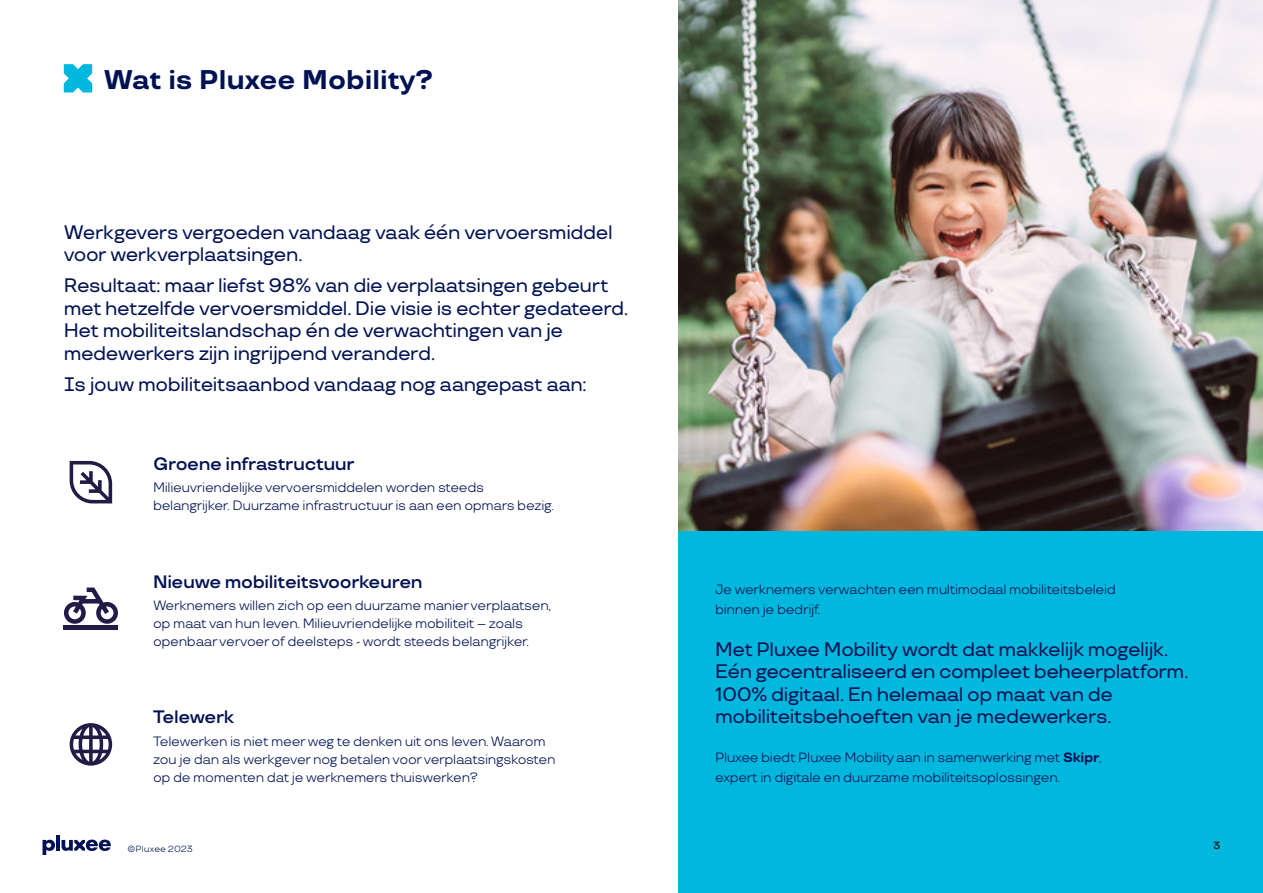
<style>
.page{position:relative;width:1263px;height:893px;background:#fff}
.page>*{position:absolute;margin:0;border:0;box-sizing:border-box;transform-origin:0 0}
.t1{font:700 27px "TT Travels";color:#001253}
.t2{font:500 19.5px/22.5px "TT Travels";letter-spacing:-.02em;color:#001253}
.t3{font:600 18px "TT Travels";letter-spacing:-.025em;color:#001253}
.t4{font:13.5px/18px "TT Travels";letter-spacing:-.025em;color:#001253}
.t5{font:600 10.5px "TT Travels";color:#231f20}
.t6{font:9px "TT Travels";color:#001253}
.s1{font-weight:700}
</style>
<div class="page">
<img style="left:678px;top:0;width:585px;height:531px">
<div style="left:678px;top:531px;width:585px;height:362px;background:#00b8de"></div>
<svg style="left:64px;top:64px;width:28px;height:28px"></svg>
<svg style="left:70px;top:723px;width:42px;height:43px"></svg>
<svg style="left:64px;top:587px;width:54px;height:37px"></svg>
<div style="left:64px;top:625px;width:54px;height:5px;background:#211c45"></div>
<svg style="left:70px;top:461px;width:42px;height:42px"></svg>
<svg style="left:43px;top:840px;width:12px;height:15px"></svg>
<hr style="left:56px;top:836px;width:4px;height:15px;background:#001253">
<svg style="left:62px;top:840px;width:49px;height:11px"></svg>
<p class="t1" style="left:104px;top:64px;width:330px">Wat is Pluxee Mobility?</p>
<p class="t2" style="left:64px;top:221px;width:550px">Werkgevers vergoeden vandaag vaak één vervoersmiddel voor werkverplaatsingen.</p>
<p class="t2" style="left:64px;top:274px;width:566px">Resultaat: maar liefst 98% van die verplaatsingen gebeurt met hetzelfde vervoersmiddel. Die visie is echter gedateerd.<br>Het mobiliteitslandschap én de verwachtingen van je medewerkers zijn ingrijpend veranderd.</p>
<p class="t2" style="left:64px;top:373px;width:524px">Is jouw mobiliteitsaanbod vandaag nog aangepast aan:</p>
<p class="t3" style="left:153px;top:453px;width:203px">Groene infrastructuur</p>
<p class="t4" style="left:153px;top:479px;width:402px">Milieuvriendelijke vervoersmiddelen worden steeds belangrijker. Duurzame infrastructuur is aan een opmars bezig.</p>
<p class="t3" style="left:153px;top:571px;width:271px">Nieuwe mobiliteitsvoorkeuren</p>
<p class="t4" style="left:153px;top:596px;width:400px">Werknemers willen zich op een duurzame manier verplaatsen, op maat van hun leven. Milieuvriendelijke mobiliteit – zoals openbaar vervoer of deelsteps - wordt steeds belangrijker.</p>
<p class="t3" style="left:153px;top:706px;width:83px">Telewerk</p>
<p class="t4" style="left:153px;top:732px;width:404px">Telewerken is niet meer weg te denken uit ons leven. Waarom zou je dan als werkgever nog betalen voor verplaatsingskosten op de momenten dat je werknemers thuiswerken?</p>
<p class="t4" style="left:715px;top:580px;width:402px;line-height:19.5px">Je werknemers verwachten een multimodaal mobiliteitsbeleid binnen je bedrijf.</p>
<p class="t2" style="left:715px;top:638px;width:475px">Met Pluxee Mobility wordt dat makkelijk mogelijk.<br>Eén gecentraliseerd en compleet beheerplatform.<br>100% digitaal. En helemaal op maat van de mobiliteitsbehoeften van je medewerkers.</p>
<p class="t4" style="left:715px;top:748px;width:388px;line-height:19.5px">Pluxee biedt Pluxee Mobility aan in samenwerking met <span class="s1">Skipr</span>, expert in digitale en duurzame mobiliteitsoplossingen.</p>
<p class="t6" style="left:128px;top:843px;width:67px">©Pluxee 2023</p>
<p class="t5" style="left:1213px;top:838px;width:9px">3</p>
</div>
